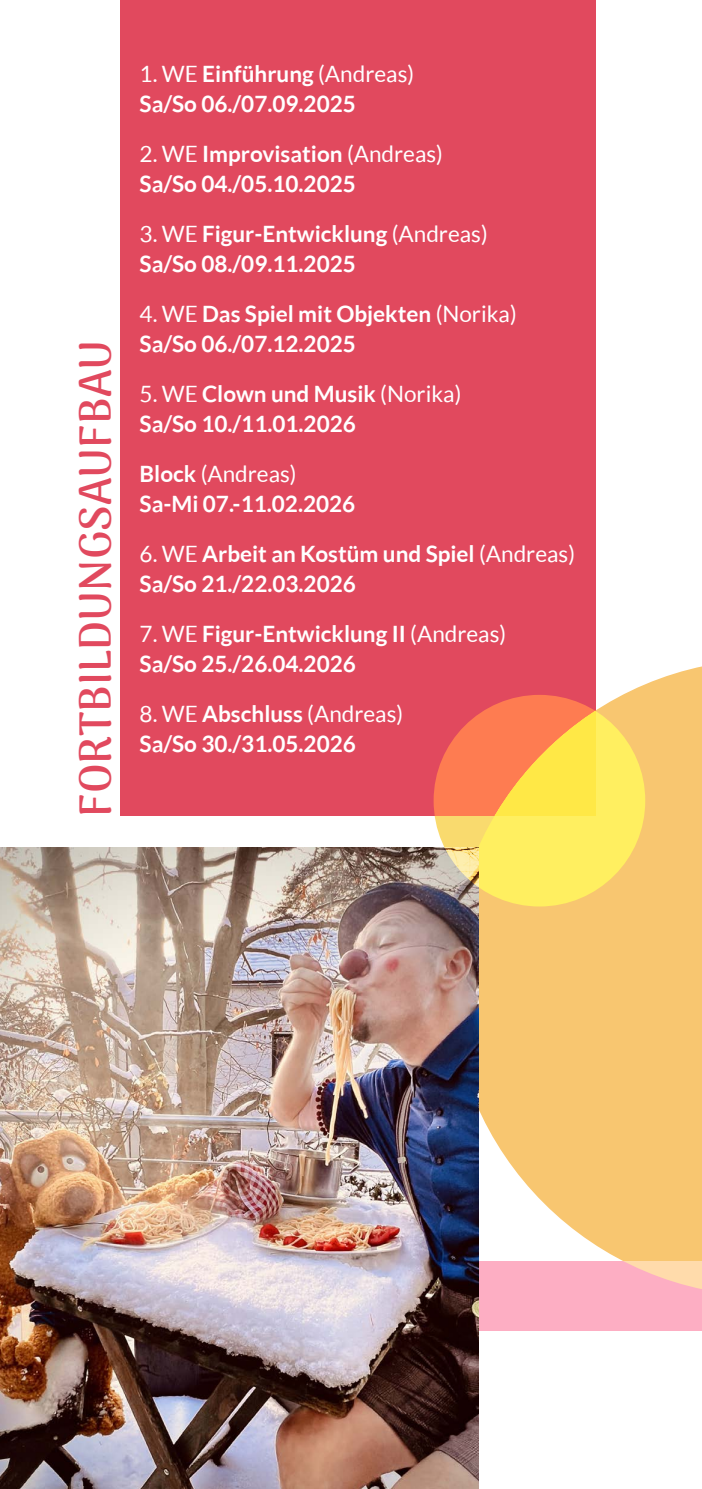
<style>
.page{position:relative;width:702px;height:1489px;background:#fff}
.page>*{position:absolute;margin:0;border:0;box-sizing:border-box;transform-origin:0 0}
.t1{font:700 45px "Arima Koshi";color:#e1495e}
.t2{font:700 22.5px "Lato";color:#fff}
.t3{font:22.5px "Lato";color:#fff}
.s1{font-weight:700}
.s2{font-weight:400}
</style>
<div class="page">
<svg style="left:479px;top:659px;width:223px;height:602px;background:#f8cc7f"></svg>
<div style="left:0;top:1261px;width:702px;height:69px;background:#fdaec3"></div>
<img style="left:0;top:847px;width:479px;height:641px">
<div style="left:120px;top:0;width:475px;height:815px;background:#e1495e"></div>
<svg style="left:433px;top:694px;width:212px;height:212px;background:#fdc858"></svg>
<p class="t1" style="left:69px;top:817px;width:479px;rotate:-90deg">FORTBILDUNGSAUFBAU</p>
<p class="t3" style="left:140px;top:61px;width:276px">1. WE <span class="s1">Einführung</span> (Andreas)</p>
<p class="t2" style="left:140px;top:91px;width:218px">Sa/So 06./07.09.2025</p>
<p class="t3" style="left:140px;top:141px;width:305px">2. WE <span class="s1">Improvisation</span> (Andreas)</p>
<p class="t2" style="left:140px;top:171px;width:218px">Sa/So 04./05.10.2025</p>
<p class="t2" style="left:140px;top:221px;width:349px"><span class="s2">3. WE</span> Figur-Entwicklung <span class="s2">(Andreas)</span></p>
<p class="t2" style="left:140px;top:251px;width:218px">Sa/So 08./09.11.2025</p>
<p class="t2" style="left:140px;top:301px;width:378px"><span class="s2">4. WE</span> Das Spiel mit Objekten <span class="s2">(Norika)</span></p>
<p class="t2" style="left:140px;top:331px;width:218px">Sa/So 06./07.12.2025</p>
<p class="t2" style="left:140px;top:381px;width:323px"><span class="s2">5. WE</span> Clown und Musik <span class="s2">(Norika)</span></p>
<p class="t2" style="left:140px;top:411px;width:218px">Sa/So 10./11.01.2026</p>
<p class="t3" style="left:140px;top:461px;width:158px"><span class="s1">Block</span> (Andreas)</p>
<p class="t2" style="left:140px;top:491px;width:217px">Sa-Mi 07.-11.02.2026</p>
<p class="t2" style="left:140px;top:541px;width:437px"><span class="s2">6. WE</span> Arbeit an Kostüm und Spiel <span class="s2">(Andreas)</span></p>
<p class="t2" style="left:140px;top:571px;width:218px">Sa/So 21./22.03.2026</p>
<p class="t2" style="left:140px;top:621px;width:368px"><span class="s2">7. WE</span> Figur-Entwicklung II <span class="s2">(Andreas)</span></p>
<p class="t2" style="left:140px;top:651px;width:218px">Sa/So 25./26.04.2026</p>
<p class="t3" style="left:140px;top:701px;width:265px">8. WE <span class="s1">Abschluss</span> (Andreas)</p>
<p class="t2" style="left:140px;top:731px;width:218px">Sa/So 30./31.05.2026</p>
</div>
